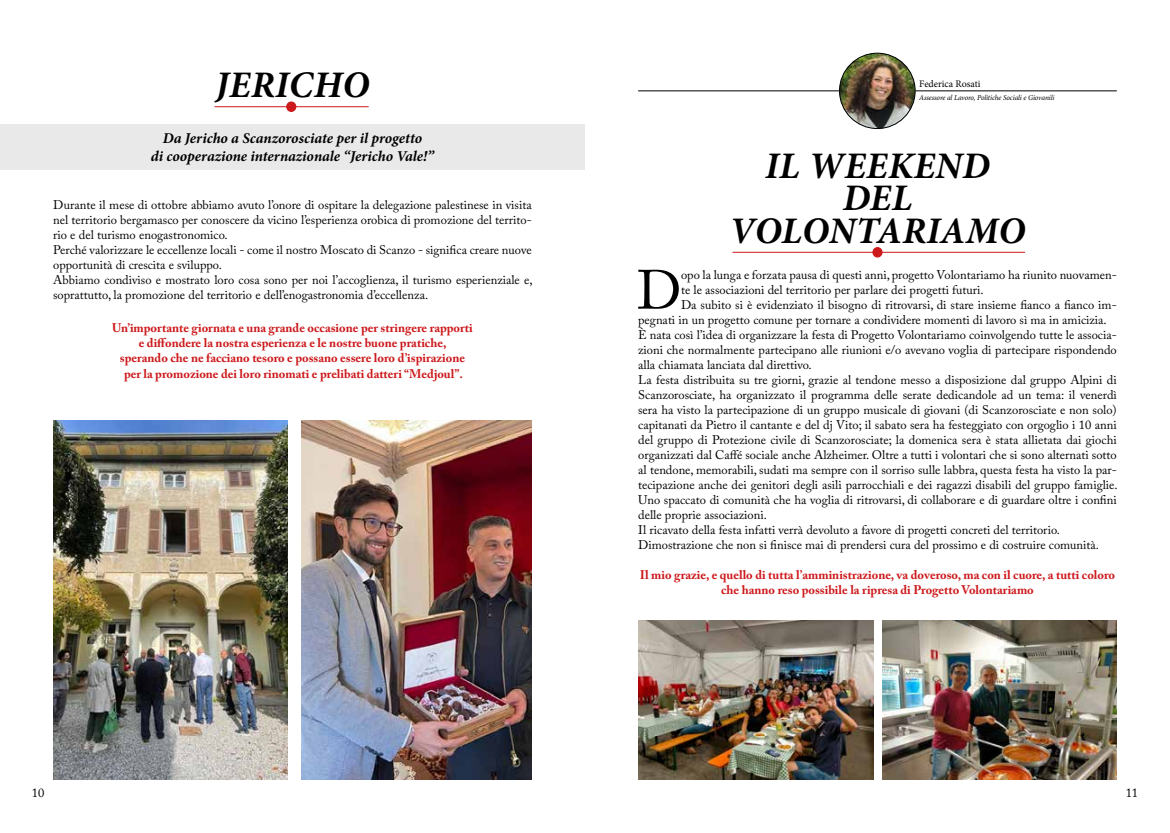
<style>
.page{position:relative;width:1170px;height:833px;background:#fff}
.page>*{position:absolute;margin:0;border:0;box-sizing:border-box;transform-origin:0 0}
.t1{font:54.75px "Adobe Caslon Pro";color:#000}
.t2{font:italic 700 37.5px/32.5px "Minion Pro";letter-spacing:.01em;color:#000;text-align:center}
.t3{font:italic 700 15px/18px "Minion Pro";color:#000;text-align:center}
.t4{font:12.5px/15px "Adobe Caslon Pro";color:#000}
.t5{font:700 12.5px/15px "Adobe Caslon Pro";color:#cd191c;text-align:center}
.t6{font:10px "Minion Pro";color:#000}
.t7{font:italic 7.5px "Minion Pro";letter-spacing:-.02em;color:#000}
</style>
<div class="page">
<img style="left:638px;top:620px;width:235px;height:159px">
<img style="left:839px;top:53px;width:76px;height:75px;border-radius:38px">
<div style="left:839px;top:53px;width:76px;height:76px;border:1px solid #000;border-radius:50%"></div>
<hr style="left:638px;top:91px;width:201px;height:1px;background:#000">
<hr style="left:915px;top:91px;width:201px;height:1px;background:#000">
<img style="left:882px;top:620px;width:234px;height:159px">
<hr style="left:732px;top:252px;width:292px;height:1px;background:#cd191c">
<div style="left:873px;top:248px;width:8px;height:9px;background:#cd191c;border-radius:50%"></div>
<div style="left:872px;top:247px;width:10px;height:10px;border:1px solid #cd191c;border-radius:50%"></div>
<hr style="left:214px;top:106px;width:155px;height:1px;background:#cd191c">
<div style="left:287px;top:102px;width:9px;height:9px;background:#cd191c;border-radius:50%"></div>
<div style="left:286px;top:101px;width:10px;height:11px;border:1px solid #cd191c;border-radius:50%"></div>
<div style="left:0;top:124px;width:585px;height:45px;background:#e8e9e8"></div>
<img style="left:53px;top:420px;width:234px;height:360px">
<img style="left:301px;top:420px;width:230px;height:360px">
<h2 class="t2" style="left:215px;top:68px;width:155px">JERICHO</h2>
<p class="t3" style="left:151px;top:129px;width:285px">Da Jericho a Scanzorosciate per il progetto<br>di cooperazione internazionale “Jericho Vale!”</p>
<p class="t4" style="left:53px;top:197px;width:481px">Durante il mese di ottobre abbiamo avuto l’onore di ospitare la delegazione palestinese in visita nel territorio bergamasco per conoscere da vicino l’esperienza orobica di promozione del territo&shy;rio e del turismo enogastronomico.<br>Perché valorizzare le eccellenze locali - come il nostro Moscato di Scanzo - significa creare nuove opportunità di crescita e sviluppo.<br>Abbiamo condiviso e mostrato loro cosa sono per noi l’accoglienza, il turismo esperienziale e, soprattutto, la promozione del territorio e dell’enogastronomia d’eccellenza.</p>
<p class="t5" style="left:112px;top:320px;width:362px">Un’importante giornata e una grande occasione per stringere rapporti e diffondere la nostra esperienza e le nostre buone pratiche,<br>sperando che ne facciano tesoro e possano essere loro d’ispirazione</p>
<p class="t5" style="left:124px;top:366px;width:340px">per la promozione dei loro rinomati e prelibati datteri “Medjoul”.</p>
<p class="t6" style="left:919px;top:77px;width:63px">Federica Rosati</p>
<p class="t7" style="left:919px;top:92px;width:137px">Assessore al Lavoro, Politiche Sociali e Giovanili</p>
<h2 class="t2" style="left:729px;top:149px;width:298px">IL WEEKEND<br>DEL<br>VOLONTARIAMO</h2>
<h1 class="t1" style="left:636px;top:258px;width:46px">D</h1>
<p class="t4" style="left:681px;top:267px;width:437px">opo la lunga e forzata pausa di questi anni, progetto Volontariamo ha riunito nuovamen-</p>
<p class="t4" style="left:681px;top:282px;width:304px">te le associazioni del territorio per parlare dei progetti futuri.</p>
<p class="t4" style="left:681px;top:297px;width:437px">Da subito si è evidenziato il bisogno di ritrovarsi, di stare insieme fianco a fianco im-</p>
<p class="t4" style="left:638px;top:312px;width:470px">pegnati in un progetto comune per tornare a condividere momenti di lavoro sì ma in amicizia.</p>
<p class="t4" style="left:638px;top:327px;width:480px">È nata così l’idea di organizzare la festa di Progetto Volontariamo coinvolgendo tutte le associa-</p>
<p class="t4" style="left:638px;top:342px;width:480px">zioni che normalmente partecipano alle riunioni e/o avevano voglia di partecipare rispondendo</p>
<p class="t4" style="left:638px;top:357px;width:175px">alla chiamata lanciata dal direttivo.</p>
<p class="t4" style="left:638px;top:372px;width:480px">La festa distribuita su tre giorni, grazie al tendone messo a disposizione dal gruppo Alpini di</p>
<p class="t4" style="left:638px;top:387px;width:480px">Scanzorosciate, ha organizzato il programma delle serate dedicandole ad un tema: il venerdì</p>
<p class="t4" style="left:638px;top:402px;width:480px">sera ha visto la partecipazione di un gruppo musicale di giovani (di Scanzorosciate e non solo)</p>
<p class="t4" style="left:638px;top:417px;width:480px">capitanati da Pietro il cantante e del dj Vito; il sabato sera ha festeggiato con orgoglio i 10 anni</p>
<p class="t4" style="left:638px;top:432px;width:480px">del gruppo di Protezione civile di Scanzorosciate; la domenica sera è stata allietata dai giochi</p>
<p class="t4" style="left:638px;top:447px;width:480px">organizzati dal Caffé sociale anche Alzheimer. Oltre a tutti i volontari che si sono alternati sotto</p>
<p class="t4" style="left:638px;top:462px;width:480px">al tendone, memorabili, sudati ma sempre con il sorriso sulle labbra, questa festa ha visto la par-</p>
<p class="t4" style="left:638px;top:477px;width:481px">tecipazione anche dei genitori degli asili parrocchiali e dei ragazzi disabili del gruppo famiglie.</p>
<p class="t4" style="left:638px;top:492px;width:480px">Uno spaccato di comunità che ha voglia di ritrovarsi, di collaborare e di guardare oltre i confini</p>
<p class="t4" style="left:638px;top:507px;width:130px">delle proprie associazioni.</p>
<p class="t4" style="left:638px;top:522px;width:423px">Il ricavato della festa infatti verrà devoluto a favore di progetti concreti del territorio.</p>
<p class="t4" style="left:638px;top:537px;width:462px">Dimostrazione che non si finisce mai di prendersi cura del prossimo e di costruire comunità.</p>
<p class="t5" style="left:639px;top:567px;width:477px">Il mio grazie, e quello di tutta l’amministrazione, va doveroso, ma con il cuore, a tutti coloro che hanno reso possibile la ripresa di Progetto Volontariamo</p>
<p class="t4" style="left:32px;top:785px;width:14px">10</p>
<p class="t4" style="left:1125px;top:785px;width:14px">11</p>
</div>
